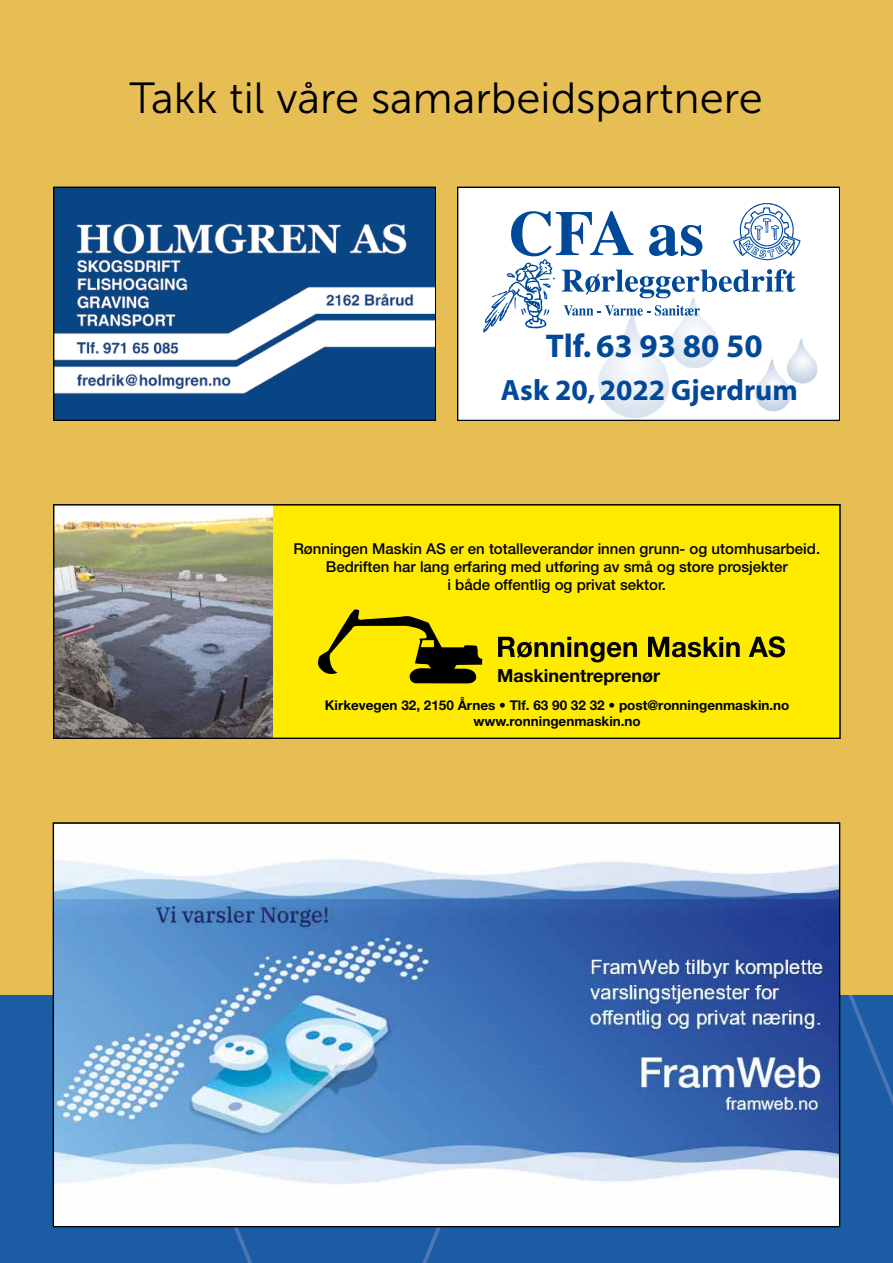
<style>
.page{position:relative;width:893px;height:1263px;background:#fff}
.page>*{position:absolute;margin:0;border:0;box-sizing:border-box;transform-origin:0 0}
.t1{font:43.5px "Museo Sans 300";color:#000}
.t2{font:700 33px "Myriad";color:#004999}
.t3{font:700 29.55px "Myriad";color:#004999}
.t4{font:700 18px "Helvetica Neue LT Std";color:#000}
.t5{font:500 15px/18px "Helvetica Neue LT Std";color:#000;text-align:center}
.t6{font:700 13.5px/16.2px "Helvetica Neue LT Std";color:#000;text-align:center}
</style>
<div class="page">
<div style="left:0;top:0;width:893px;height:1020px;background:#e6be54"></div>
<div style="left:0;top:995px;width:893px;height:268px;background:#1b5ca4"></div>
<svg style="left:70px;top:1227px;width:535px;height:36px"></svg>
<svg style="left:778px;top:995px;width:115px;height:233px"></svg>
<div style="left:457px;top:187px;width:382px;height:233px;background:#fff"></div>
<svg style="left:483px;top:211px;width:335px;height:207px"></svg>
<img style="left:730px;top:203px;width:76px;height:62px">
<div style="left:457px;top:187px;width:383px;height:234px;border:1px solid #000"></div>
<div style="left:53px;top:823px;width:787px;height:404px;background:#fff"></div>
<img style="left:55px;top:858px;width:783px;height:327px">
<div style="left:54px;top:187px;width:381px;height:233px;background:#084584"></div>
<img style="left:56px;top:223px;width:377px;height:171px">
<div style="left:53px;top:187px;width:383px;height:234px;border:1px solid #000"></div>
<div style="left:237px;top:505px;width:603px;height:233px;background:#feeb00"></div>
<img style="left:56px;top:507px;width:217px;height:229px">
<svg style="left:318px;top:609px;width:164px;height:74px"></svg>
<svg style="left:498px;top:637px;width:139px;height:25px"></svg>
<svg style="left:648px;top:637px;width:92px;height:20px"></svg>
<svg style="left:749px;top:636px;width:36px;height:21px"></svg>
<div style="left:53px;top:504px;width:788px;height:235px;border:1px solid #000"></div>
<h1 class="t1" style="left:130px;top:75px;width:635px">Takk til våre samarbeidspartnere</h1>
<h2 class="t2" style="left:546px;top:329px;width:218px">Tlf. 63 93 80 50</h2>
<h3 class="t3" style="left:501px;top:375px;width:298px">Ask 20, 2022 Gjerdrum</h3>
<p class="t5" style="left:293px;top:539px;width:528px">Rønningen Maskin AS er en totalleverandør innen grunn- og utomhusarbeid.<br>Bedriften har lang erfaring med utføring av små og store prosjekter<br>i både offentlig og privat sektor.</p>
<p class="t4" style="left:497px;top:664px;width:165px">Maskinentreprenør</p>
<p class="t6" style="left:325px;top:697px;width:466px">Kirkevegen 32, 2150 Årnes • Tlf. 63 90 32 32 • post@ronningenmaskin.no www.ronningenmaskin.no</p>
</div>
